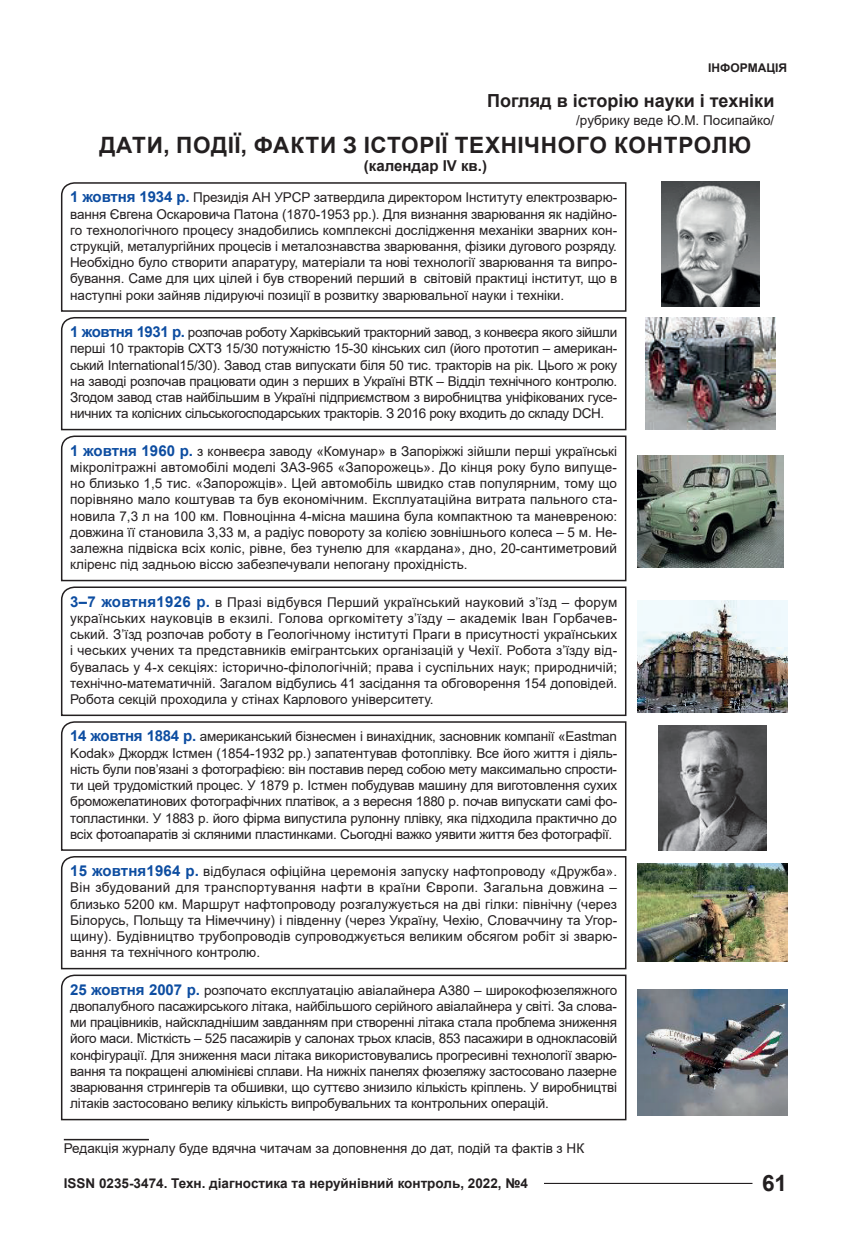
<style>
.page{position:relative;width:851px;height:1234px;background:#fff}
.page>*{position:absolute;margin:0;border:0;box-sizing:border-box;transform-origin:0 0}
.t1{font:700 22.5px "Arial";letter-spacing:.035em;color:#231f20}
.t2{font:700 18px "Arial";color:#231f20}
.t3{font:700 15px "Arial";color:#231f20}
.t4{font:13.5px/16.2px "Arial";letter-spacing:-.005em;color:#231f20;text-align:justify}
.t5{font:700 13.5px "Arial";color:#231f20}
.t6{font:700 12px "Arial";color:#231f20}
.s1{font-weight:700;font-size:15px;color:#0d4da1}
</style>
<div class="page">
<hr style="left:544px;top:1182px;width:208px;height:1px;background:#231f20">
<svg style="left:60px;top:182px;width:567px;height:130px"></svg>
<svg style="left:60px;top:317px;width:567px;height:114px"></svg>
<svg style="left:60px;top:435px;width:567px;height:147px"></svg>
<svg style="left:60px;top:586px;width:567px;height:130px"></svg>
<svg style="left:60px;top:721px;width:567px;height:130px"></svg>
<svg style="left:60px;top:856px;width:567px;height:113px"></svg>
<svg style="left:60px;top:974px;width:567px;height:146px"></svg>
<hr style="left:64px;top:1138px;width:85px;height:2px;background:#231f20">
<img style="left:661px;top:182px;width:98px;height:124px">
<img style="left:645px;top:317px;width:130px;height:112px">
<img style="left:637px;top:456px;width:146px;height:111px">
<img style="left:637px;top:600px;width:150px;height:112px">
<img style="left:658px;top:725px;width:108px;height:124px">
<img style="left:637px;top:863px;width:150px;height:98px">
<img style="left:637px;top:989px;width:150px;height:125px">
<p class="t6" style="left:708px;top:60px;width:80px">ІНФОРМАЦІЯ</p>
<h2 class="t2" style="left:487px;top:88px;width:288px">Погляд в історію науки і техніки</h2>
<p class="t4" style="left:576px;top:112px;width:200px">/рубрику веде Ю.М. Посипайко/</p>
<h1 class="t1" style="left:99px;top:129px;width:653px">ДАТИ, ПОДІЇ, ФАКТИ З ІСТОРІЇ ТЕХНІЧНОГО КОНТРОЛЮ</h1>
<p class="t3" style="left:364px;top:155px;width:125px">(календар ІV кв.)</p>
<p class="t4" style="left:70px;top:189px;width:548px"><span class="s1">1 жовтня 1934 р.</span> Президія АН УРСР затвердила директором Інституту електрозварю&shy;вання Євгена Оскаровича Патона (1870-1953 рр.). Для визнання зварювання як надійно&shy;го технологічного процесу знадобились комплексні дослідження механіки зварних кон&shy;струкцій, металургійних процесів і металознавства зварювання, фізики дугового розряду.<br>Необхідно було створити апаратуру, матеріали та нові технології зварювання та випро&shy;бування. Саме для цих цілей і був створений перший в світовій практиці інститут, що в наступні роки зайняв лідируючі позиції в розвитку зварювальної науки і техніки.</p>
<p class="t4" style="left:70px;top:324px;width:548px"><span class="s1">1 жовтня 1931 р.</span> розпочав роботу Харківський тракторний завод, з конвеєра якого зійшли перші 10 тракторів СХТЗ 15/30 потужністю 15-30 кінських сил (його прототип – американ&shy;ський International15/30). Завод став випускати біля 50 тис. тракторів на рік. Цього ж року на заводі розпочав працювати один з перших в Україні ВТК – Відділ технічного контролю.<br>Згодом завод став найбільшим в Україні підприємством з виробництва уніфікованих гусе&shy;ничних та колісних сільськогосподарських тракторів. З 2016 року входить до складу DCH.</p>
<p class="t4" style="left:70px;top:442px;width:548px"><span class="s1">1 жовтня 1960 р.</span> з конвеєра заводу «Комунар» в Запоріжжі зійшли перші українські мікролітражні автомобілі моделі ЗАЗ-965 «Запорожець». До кінця року було випуще&shy;но близько 1,5 тис. «Запорожців». Цей автомобіль швидко став популярним, тому що порівняно мало коштував та був економічним. Експлуатаційна витрата пального ста&shy;новила 7,3 л на 100 км. Повноцінна 4-місна машина була компактною та маневреною: довжина її становила 3,33 м, а радіус повороту за колією зовнішнього колеса – 5 м. Не&shy;залежна підвіска всіх коліс, рівне, без тунелю для «кардана», дно, 20-сантиметровий кліренс під задньою віссю забезпечували непогану прохідність.</p>
<p class="t4" style="left:70px;top:593px;width:548px"><span class="s1">3–7 жовтня1926 р.</span> в Празі відбувся Перший український науковий з’їзд – форум українських науковців в екзилі. Голова оргкомітету з’їзду – академік Іван Горбачев&shy;ський. З’їзд розпочав роботу в Геологічному інституті Праги в присутності українських і чеських учених та представників емігрантських організацій у Чехії. Робота з’їзду від&shy;бувалась у 4-х секціях: історично-філологічній; права і суспільних наук; природничій; технічно-математичній. Загалом відбулись 41 засідання та обговорення 154 доповідей.<br>Робота секцій проходила у стінах Карлового університету.</p>
<p class="t4" style="left:70px;top:728px;width:548px"><span class="s1">14 жовтня 1884 р.</span> американський бізнесмен і винахідник, засновник компанії «Eastman Kodak» Джордж Істмен (1854-1932 рр.) запатентував фотоплівку. Все його життя і діяль&shy;ність були пов’язані з фотографією: він поставив перед собою мету максимально спрости&shy;ти цей трудомісткий процес. У 1879 р. Істмен побудував машину для виготовлення сухих броможелатинових фотографічних платівок, а з вересня 1880 р. почав випускати самі фо&shy;топластинки. У 1883 р. його фірма випустила рулонну плівку, яка підходила практично до всіх фотоапаратів зі скляними пластинками. Сьогодні важко уявити життя без фотографії.</p>
<p class="t4" style="left:70px;top:863px;width:548px"><span class="s1">15 жовтня1964 р.</span> відбулася офіційна церемонія запуску нафтопроводу «Дружба».<br>Він збудований для транспортування нафти в країни Європи. Загальна довжина – близько 5200 км. Маршрут нафтопроводу розгалужується на дві гілки: північну (через Білорусь, Польщу та Німеччину) і південну (через Україну, Чехію, Словаччину та Угор&shy;щину). Будівництво трубопроводів супроводжується великим обсягом робіт зі зварю&shy;вання та технічного контролю.</p>
<p class="t4" style="left:70px;top:981px;width:548px"><span class="s1">25 жовтня 2007 р.</span> розпочато експлуатацію авіалайнера A380 – широкофюзеляжного двопалубного пасажирського літака, найбільшого серійного авіалайнера у світі. За слова&shy;ми працівників, найскладнішим завданням при створенні літака стала проблема зниження його маси. Місткість – 525 пасажирів у салонах трьох класів, 853 пасажири в однокласовій конфігурації. Для зниження маси літака використовувались прогресивні технології зварю&shy;вання та покращені алюмінієві сплави. На нижніх панелях фюзеляжу застосовано лазерне зварювання стрингерів та обшивки, що суттєво знизило кількість кріплень. У виробництві літаків застосовано велику кількість випробувальних та контрольних операцій.</p>
<p class="t4" style="left:64px;top:1139px;width:522px">Редакція журналу буде вдячна читачам за доповнення до дат, подій та фактів з НК</p>
<p class="t5" style="left:64px;top:1173px;width:465px">ISSN 0235-3474. Техн. діагностика та неруйнівний контроль, 2022, №4</p>
<h1 class="t1" style="left:762px;top:1169px;width:27px">61</h1>
</div>
